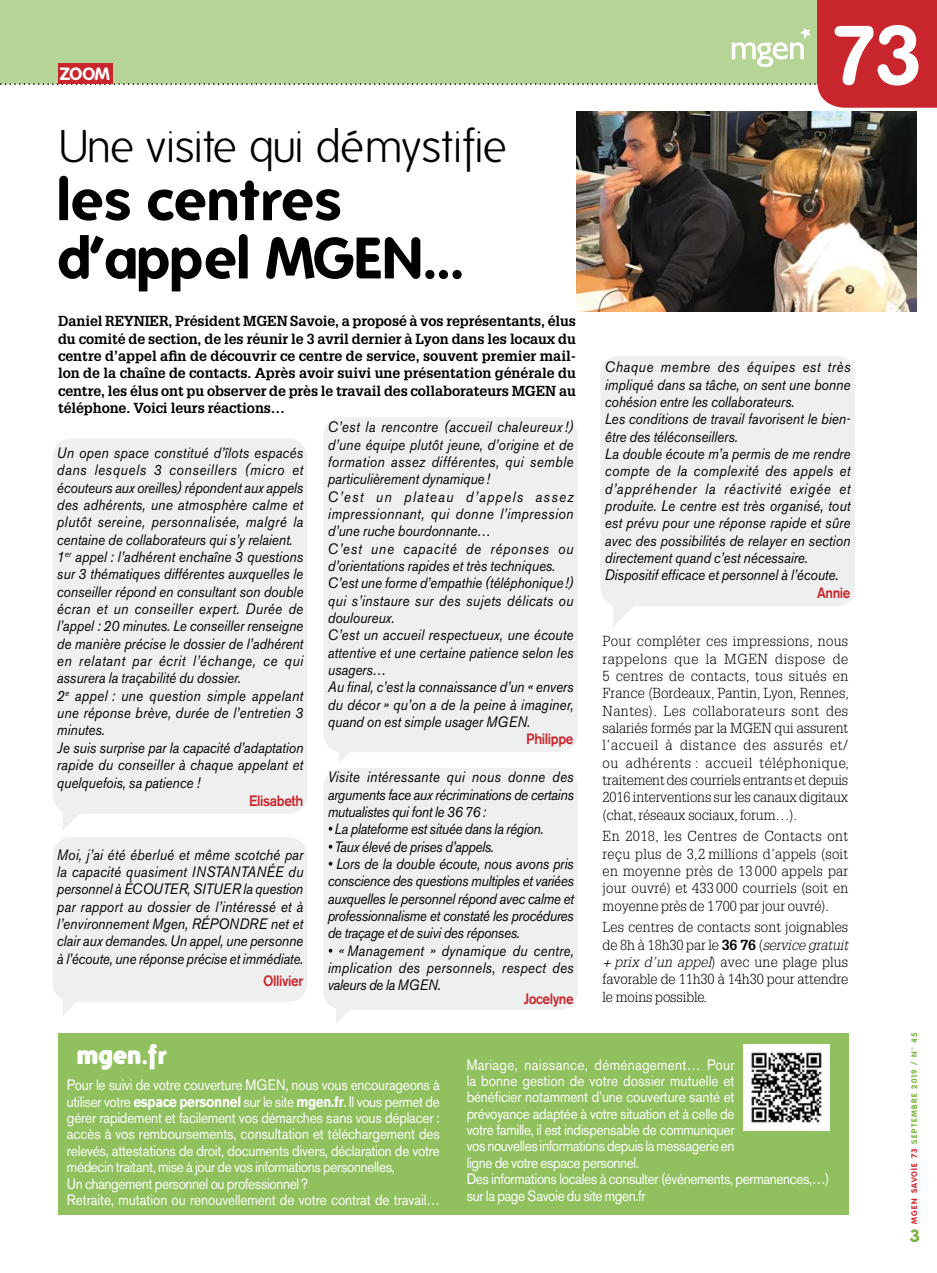
<style>
.page{position:relative;width:937px;height:1273px;background:#fff}
.page>*{position:absolute;margin:0;border:0;box-sizing:border-box;transform-origin:0 0}
.t1{font:500 85.05px "AG Book Rounded";color:#fff}
.t2{font:700 56.7px/58.3px "Folks";color:#000}
.t3{font:300 45.68px "Folks";letter-spacing:-.03em;color:#000}
.t4{font:900 25.2px "Folks";letter-spacing:.025em;color:#fff}
.t5{font:700 17.32px "Folks";color:#fff}
.t6{font:700 17.32px "Folks";color:#77b63d}
.t7{font:italic 15.05px/17.3px "Akzidenz Grotesk BE";color:#000;text-align:justify;scale:.9 1}
.t8{font:15.05px/16.4px "Akzidenz Grotesk BE";letter-spacing:-.015em;color:#fff;scale:.9 1}
.t9{font:italic 15.05px "Akzidenz Grotesk BE";letter-spacing:-.025em;color:#000;scale:.9 1}
.t10{font:500 15.05px "Akzidenz Grotesk BE";letter-spacing:-.025em;color:#c9252c;scale:.9 1}
.t11{font:300 14.17px/17.3px "Glypha";letter-spacing:-.005em;color:#000;text-align:justify}
.t12{font:700 14.17px/17.3px "Glypha";letter-spacing:-.005em;color:#000;text-align:justify}
.t13{font:700 7.88px "Folks";letter-spacing:.15em;color:#77b63d}
.s1{font-weight:700}
.s2{font-style:italic}
.s3{color:#c9252c}
</style>
<div class="page">
<div style="left:58px;top:1032px;width:790px;height:182px;background:#90c15e"></div>
<div style="left:0;top:0;width:937px;height:84px;background:#b6d495"></div>
<div style="left:817px;top:0;width:120px;height:84px;background:#c9252c"></div>
<svg style="left:0;top:28px;width:937px;height:80px"></svg>
<div style="left:58px;top:63px;width:55px;height:21px;background:#c9252c"></div>
<div style="left:53px;top:438px;width:254px;height:375px;background:#eeefef;border-radius:19px"></div>
<div style="left:53px;top:837px;width:254px;height:164px;background:#eeefef;border-radius:19px"></div>
<div style="left:600px;top:356px;width:255px;height:250px;background:#eeefef;border-radius:19px"></div>
<div style="left:323px;top:417px;width:255px;height:335px;background:#eeefef;border-radius:19px"></div>
<img style="left:576px;top:111px;width:340px;height:200px">
<div style="left:323px;top:768px;width:255px;height:241px;background:#eeefef;border-radius:19px"></div>
<img style="left:743px;top:1044px;width:86px;height:86px">
<svg style="left:63px;top:811px;width:28px;height:19px"></svg>
<svg style="left:613px;top:605px;width:21px;height:22px"></svg>
<svg style="left:339px;top:752px;width:11px;height:10px"></svg>
<svg style="left:63px;top:999px;width:28px;height:16px"></svg>
<svg style="left:336px;top:1008px;width:28px;height:15px"></svg>
<p class="t5" style="left:60px;top:64px;width:52px">ZOOM</p>
<h3 class="t3" style="left:58px;top:122px;width:450px">Une visite qui démystifie</h3>
<h2 class="t2" style="left:58px;top:170px;width:408px">les centres d’appel MGEN…</h2>
<p class="t12" style="left:58px;top:314px;width:519px">Daniel REYNIER, Président MGEN Savoie, a proposé à vos représentants, élus du comité de section, de les réunir le 3 avril dernier à Lyon dans les locaux du centre d’appel afin de découvrir ce centre de service, souvent premier mail&shy;lon de la chaîne de contacts. Après avoir suivi une présentation générale du centre, les élus ont pu observer de près le travail des collaborateurs MGEN au téléphone. Voici leurs réactions…</p>
<p class="t7" style="left:57px;top:445px;width:275px;text-align:left">Un open sp ace constitué d’îlots espacés dans lesquels 3 conseillers (micro et écouteurs aux oreilles) répondent aux appels des adhérents, une atmosphère calme et plutôt sereine, personnalisée, malgré la centaine de collaborateurs qui s’y relaient.<br>1<sup>er</sup> appel : l’adhérent enchaîne 3 questions sur 3 thématiques différentes auxquelles le conseiller répond en consultant son double écran et un conseiller expert. Durée de l’appel : 20 minutes. Le conseiller renseigne de manière précise le dossier de l’adhérent en relatant par écrit l’échange, ce qui assurera la traçabilité du dossier.<br>2<sup>e</sup> appel : une question simple appelant une réponse brève, durée de l’entretien 3 minutes.<br>Je suis surprise par la capacité d’adaptation rapide du conseiller à chaque appelant et quelquefois, sa patience !</p>
<p class="t10" style="left:249px;top:795px;width:62px">Elisabeth</p>
<p class="t7" style="left:57px;top:847px;width:275px">Moi, j’ai été éberlué et même scotché par la capacité quasiment INSTANTANÉE du personnel à ÉCOUTER, SITUER la question par rapport au dossier de l’intéressé et à l’environnement Mgen, RÉPONDRE net et clair aux demandes. Un appel, une personne à l’écoute, une réponse précise et immédiate.</p>
<p class="t10" style="left:263px;top:974px;width:46px">Ollivier</p>
<p class="t7" style="left:328px;top:420px;width:274px;text-align:left">C’est la rencontre (accueil chaleureux !) d’une équipe plutôt jeune, d’origine et de formation assez différentes, qui semble particulièrement dynamique !<br>C’est un plateau d’appels assez impressionnant, qui donne l’impression d’une ruche bourdonnante…<br>C’est une capacité de réponses ou d’orientations rapides et très techniques.<br>C’est une forme d’empathie (téléphonique !) qui s’instaure sur des sujets délicats ou douloureux.<br>C’est un accueil respectueux, une écoute attentive et une certaine patience selon les usagers…<br>Au final, c’est la connaissance d’un « envers du décor » qu’on a de la peine à imaginer, quand on est simple usager MGEN.</p>
<p class="t10" style="left:526px;top:733px;width:54px">Philippe</p>
<p class="t7" style="left:328px;top:769px;width:275px">Visite intéressante qui nous donne des arguments face aux récriminations de certains mutualistes qui font le 36 76 :</p>
<p class="t9" style="left:328px;top:823px;width:241px">• La plateforme est située dans la région.</p>
<p class="t9" style="left:328px;top:840px;width:186px">• Taux élevé de prises d’appels.</p>
<p class="t7" style="left:328px;top:856px;width:275px">• Lors de la double écoute, nous avons pris conscience des questions multiples et variées auxquelles le personnel répond avec calme et professionnalisme et constaté les procédures de traçage et de suivi des réponses.</p>
<p class="t7" style="left:328px;top:943px;width:275px">• « Management » dynamique du centre, implication des personnels, respect des valeurs de la MGEN.</p>
<p class="t10" style="left:524px;top:993px;width:57px">Jocelyne</p>
<h1 class="t1" style="left:831px;top:24px;width:94px">73</h1>
<p class="t7" style="left:605px;top:360px;width:274px;text-align:left">Chaque membre des équipes est très impliqué dans sa tâche, on sent une bonne cohésion entre les collaborateurs.<br>Les conditions de travail favorisent le bien&shy;être des téléconseillers.<br>La double écoute m’a permis de me rendre compte de la complexité des appels et d’appréhender la réactivité exigée et produite. Le centre est très organisé, tout est prévu pour une réponse rapide et sûre avec des possibilités de relayer en section directement quand c’est nécessaire.<br>Dispositif efficace et personnel à l’écoute.</p>
<p class="t10" style="left:817px;top:587px;width:39px">Annie</p>
<p class="t11" style="left:602px;top:633px;width:248px">Pour compléter ces impressions, nous rappelons que la MGEN dispose de 5 centres de contacts, tous situés en France (Bordeaux, Pantin, Lyon, Rennes, Nantes). Les collaborateurs sont des salariés formés par la MGEN qui assurent l’accueil à distance des assurés et/ ou adhérents : accueil téléphonique, traitement des courriels entrants et depuis 2016 interventions sur les canaux digitaux (chat, réseaux sociaux, forum…).</p>
<p class="t11" style="left:602px;top:828px;width:247px">En 2018, les Centres de Contacts ont reçu plus de 3,2 millions d’appels (soit en moyenne près de 13 000 appels par jour ouvré) et 433 000 courriels (soit en moyenne près de 1 700 par jour ouvré).</p>
<p class="t11" style="left:602px;top:919px;width:247px">Les centres de contacts sont joignables de 8h à 18h30 par le <span class="s1">36 76</span> (<span class="s2">service gratuit + prix d’un appel</span>) avec une plage plus favorable de 11h30 à 14h30 pour attendre le moins possible.</p>
<h3 class="t4" style="left:77px;top:1039px;width:92px">mgen.fr</h3>
<p class="t8" style="left:67px;top:1078px;width:416px">Pour le suivi de votre couverture MGEN, nous vous encourageons à utiliser votre <span class="s1">espace personnel</span> sur le site <span class="s1">mgen.fr</span>. Il vous permet de gérer rapidement et facilement vos démarches sans vous déplacer : accès à vos remboursements, consultation et téléchargement des relevés, attestations de droit, documents divers, déclaration de votre médecin traitant, mise à jour de vos informations personnelles,<br>Un changement personnel ou professionnel ?<br>Retraite, mutation ou renouvellement de votre contrat de travail…</p>
<p class="t8" style="left:467px;top:1057px;width:404px">Mariage, naissance, déménagement… Pour<br>la bonne gestion de votre dossier mutuelle et<br>bénéficier notamment d’une couverture santé et<br>prévoyance adaptée à votre situation et à celle de<br>votre famille, il est indispensable de communiquer<br>vos nouvelles informations depuis la messagerie en<br>ligne de votre espace personnel.<br>Des informations locales à consulter (événements, permanences,…) sur la page Savoie du site mgen.fr</p>
<p class="t13" style="left:909px;top:1223px;width:193px;rotate:-90deg"><span class="s3">MGEN SAVOIE 73</span> SEPTEMBRE 2019 / N° 45</p>
<p class="t6" style="left:910px;top:1225px;width:12px">3</p>
</div>
